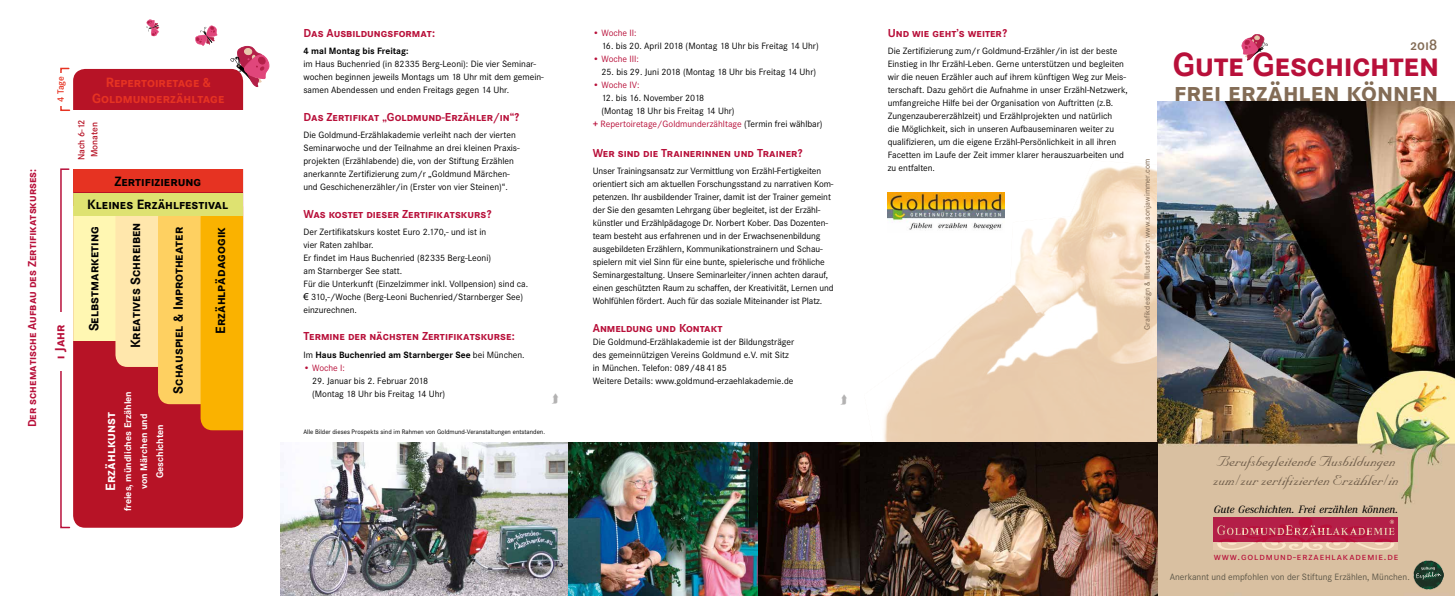
<style>
.page{position:relative;width:1455px;height:596px;background:#fff}
.page>*{position:absolute;margin:0;border:0;box-sizing:border-box;transform-origin:0 0}
.t1{font:700 34.9px "Corporate SSC";letter-spacing:-.01em;color:#b8103a}
.t2{font:700 28px "Corporate SSC";color:#836c56}
.t3{font:17px/18.7px "Nuptial Script";color:#6d5b48}
.t4{font:600 16px "Corporate SSC";color:#836c56}
.t5{font:700 14px "Corporate SSC";color:#000}
.t6{font:700 14px/16px "Corporate SSC";color:#e63322;text-align:center}
.t7{font:700 14px "Corporate SSC";color:#fff}
.t8{font:700 14px "Corporate SSC";color:#b8103a}
.t9{font:700 12px "Corporate SSC";color:#b8103a}
.t10{font:italic 500 11px "Corporate A";color:#000}
.t11{font:500 10.3px "Corporate SSC";letter-spacing:.085em;color:#b8103a}
.t12{font:700 10px/16px "Corporate S";color:#fff;text-align:center}
.t13{font:9.5px/13px "Corporate S";color:#000}
.t14{font:9.5px "Corporate S";color:#b8103a}
.t15{font:700 9.5px "Corporate S";color:#000}
.t16{font:9.5px "Corporate S";color:#5d5748}
.t17{font:600 9.5px/13px "Corporate S";color:#b71326}
.t18{font:600 9.5px "Corporate S";color:#e63322}
.t19{font:500 8px "Corporate S";letter-spacing:.01em;color:#836c56}
.t20{font:6.8px "Corporate S";color:#000}
.s1{font-family:"Arial"}
.s2{font-weight:400}
.s3{font-weight:700}
.s4{color:#000}
</style>
<div class="page">
<img style="left:281px;top:442px;width:477px;height:153px">
<svg style="left:884px;top:165px;width:273px;height:277px"></svg>
<img style="left:1157px;top:101px;width:297px;height:494px">
<img style="left:758px;top:442px;width:399px;height:153px">
<svg style="left:1241px;top:34px;width:26px;height:27px"></svg>
<img style="left:1413px;top:559px;width:30px;height:30px">
<div style="left:73px;top:69px;width:170px;height:458px;background:#b71326;border-radius:12px"></div>
<div style="left:73px;top:169px;width:170px;height:23px;background:#e63322"></div>
<div style="left:73px;top:206px;width:42px;height:135px;background:#fff7b2"></div>
<div style="left:115px;top:202px;width:54px;height:165px;background:#ffe7ac;border-radius:12px"></div>
<div style="left:158px;top:206px;width:54px;height:198px;background:#fed061;border-radius:12px"></div>
<div style="left:200px;top:215px;width:43px;height:215px;background:#fab200"></div>
<div style="left:73px;top:193px;width:170px;height:22px;background:#dee271"></div>
<div style="left:68px;top:111px;width:178px;height:58px;background:#fff"></div>
<svg style="left:60px;top:168px;width:11px;height:360px"></svg>
<svg style="left:60px;top:67px;width:11px;height:44px"></svg>
<div style="left:47px;top:312px;width:24px;height:58px;background:#fff"></div>
<div style="left:49px;top:73px;width:23px;height:32px;background:#fff"></div>
<svg style="left:230px;top:45px;width:39px;height:46px"></svg>
<svg style="left:195px;top:25px;width:22px;height:21px"></svg>
<svg style="left:146px;top:19px;width:14px;height:17px"></svg>
<div style="left:1213px;top:517px;width:184px;height:32px;background:#b41f48"></div>
<div style="left:1213px;top:542px;width:184px;height:7px;background:#e7c9ac"></div>
<svg style="left:1217px;top:518px;width:177px;height:31px"></svg>
<img style="left:887px;top:192px;width:117px;height:40px">
<p class="t9" style="left:25px;top:427px;width:260px;rotate:-90deg">Der schematische Aufbau des Zertifikatskurses:</p>
<p class="t18" style="left:55px;top:102px;width:27px;rotate:-90deg">4 Tage</p>
<h3 class="t8" style="left:52px;top:358px;width:36px;rotate:-90deg">1 Jahr</h3>
<h3 class="t6" style="left:92px;top:74px;width:134px">Repertoiretage &amp;<br>Goldmunderzähltage</h3>
<p class="t17" style="left:75px;top:160px;width:42px;rotate:-90deg">Nach 6-12<br>Monaten</p>
<h3 class="t5" style="left:114px;top:173px;width:88px">Zertifizierung</h3>
<h3 class="t5" style="left:87px;top:196px;width:142px">Kleines Erzählfestival</h3>
<h3 class="t5" style="left:86px;top:331px;width:106px;rotate:-90deg">Selbstmarketing</h3>
<h3 class="t5" style="left:127px;top:348px;width:127px;rotate:-90deg">Kreatives Schreiben</h3>
<h3 class="t5" style="left:170px;top:393px;width:168px;rotate:-90deg">Schauspiel &amp; Improtheater</h3>
<h3 class="t5" style="left:212px;top:333px;width:108px;rotate:-90deg">Erzählpädagogik</h3>
<p class="t12" style="left:120px;top:511px;width:122px;rotate:-90deg">freies, mündliches Erzählen von Märchen und<br>Geschichten</p>
<h3 class="t7" style="left:102px;top:490px;width:80px;rotate:-90deg">Erzählkunst</h3>
<p class="t9" style="left:303px;top:26px;width:133px">Das Ausbildungsformat:</p>
<p class="t15" style="left:303px;top:46px;width:107px">4 mal Montag bis Freitag:</p>
<p class="t13" style="left:303px;top:58px;width:242px">im Haus Buchenried (in 82335 Berg-Leoni): Die vier Seminar&shy;wochen beginnen jeweils Montags um 18 Uhr mit dem gemein&shy;samen Abendessen und enden Freitags gegen 14 Uhr.</p>
<p class="t9" style="left:303px;top:110px;width:217px">Das Zertifikat „Goldmund-Erzähler/in“?</p>
<p class="t13" style="left:303px;top:128px;width:218px">Die Goldmund-Erzählakademie verleiht nach der vierten Seminarwoche und der Teilnahme an drei kleinen Praxis&shy;projekten (Erzählabende) die, von der Stiftung Erzählen anerkannte Zertifizierung zum/r „Goldmund Märchen&shy;und Geschichenerzähler/in (Erster von vier Steinen)“.</p>
<p class="t9" style="left:303px;top:206px;width:189px">Was kostet dieser Zertifikatskurs?</p>
<p class="t13" style="left:303px;top:225px;width:226px">Der Zertifikatskurs kostet Euro 2.170,- und ist in<br>vier Raten zahlbar.<br>Er findet im Haus Buchenried (82335 Berg-Leoni)<br>am Starnberger See statt.<br>Für die Unterkunft (Einzelzimmer inkl. Vollpension) sind ca. <span class="s1">€</span> 310,-/Woche (Berg-Leoni Buchenried/Starnberger See) einzurechnen.</p>
<p class="t9" style="left:303px;top:329px;width:213px">Termine der nächsten Zertifikatskurse:</p>
<p class="t15" style="left:303px;top:349px;width:223px"><span class="s2">Im</span> Haus Buchenried am Starnberger See <span class="s2">bei München.</span></p>
<p class="t14" style="left:303px;top:362px;width:43px">• Woche I:</p>
<p class="t13" style="left:312px;top:374px;width:135px">29. Januar bis 2. Februar 2018 (Montag 18 Uhr bis Freitag 14 Uhr)</p>
<p class="t20" style="left:303px;top:427px;width:243px">Alle Bilder dieses Prospekts sind im Rahmen von Goldmund-Veranstaltungen entstanden.</p>
<p class="t14" style="left:592px;top:27px;width:45px">• Woche II:</p>
<p class="t13" style="left:601px;top:39px;width:219px">16. bis 20. April 2018 (Montag 18 Uhr bis Freitag 14 Uhr)</p>
<p class="t14" style="left:592px;top:53px;width:48px">• Woche III:</p>
<p class="t13" style="left:601px;top:65px;width:216px">25. bis 29. Juni 2018 (Montag 18 Uhr bis Freitag 14 Uhr)</p>
<p class="t14" style="left:592px;top:79px;width:48px">• Woche IV:</p>
<p class="t13" style="left:601px;top:91px;width:104px">12. bis 16. November 2018</p>
<p class="t13" style="left:601px;top:104px;width:135px">(Montag 18 Uhr bis Freitag 14 Uhr)</p>
<p class="t14" style="left:592px;top:118px;width:231px"><span class="s3">+</span> Repertoiretage/Goldmunderzähltage <span class="s4">(Termin frei wählbar)</span></p>
<p class="t9" style="left:592px;top:146px;width:211px">Wer sind die Trainerinnen und Trainer?</p>
<p class="t13" style="left:592px;top:164px;width:242px">Unser Trainingsansatz zur Vermittlung von Erzähl-Fertigkeiten orientiert sich am aktuellen Forschungsstand zu narrativen Kom&shy;petenzen. Ihr ausbildender Trainer, damit ist der Trainer gemeint der Sie den gesamten Lehrgang über begleitet, ist der Erzähl&shy;künstler und Erzählpädagoge Dr. Norbert Kober. Das Dozenten&shy;team besteht aus erfahrenen und in der Erwachsenenbildung ausgebildeten Erzählern, Kommunikationstrainern und Schau&shy;spielern mit viel Sinn für eine bunte, spielerische und fröhliche Seminargestaltung. Unsere Seminarleiter/innen achten darauf, einen geschützten Raum zu schaffen, der Kreativität, Lernen und Wohlfühlen fördert. Auch für das soziale Miteinander ist Platz.</p>
<p class="t9" style="left:592px;top:320px;width:131px">Anmeldung und Kontakt</p>
<p class="t13" style="left:592px;top:335px;width:203px">Die Goldmund-Erzählakademie ist der Bildungsträger des gemeinnützigen Vereins Goldmund e.V. mit Sitz in München. Telefon: 089/484185<br>Weitere Details: www.goldmund-erzaehlakademie.de</p>
<p class="t9" style="left:887px;top:26px;width:121px">Und wie geht’s weiter?</p>
<p class="t13" style="left:887px;top:45px;width:242px">Die Zertifizierung zum/r Goldmund-Erzähler/in ist der beste Einstieg in Ihr Erzähl-Leben. Gerne unterstützen und begleiten wir die neuen Erzähler auch auf ihrem künftigen Weg zur Meis&shy;terschaft. Dazu gehört die Aufnahme in unser Erzähl-Netzwerk, umfangreiche Hilfe bei der Organisation von Auftritten (z.B.<br>Zungenzaubererzählzeit) und Erzählprojekten und natürlich<br>die Möglichkeit, sich in unseren Aufbauseminaren weiter zu qualifizieren, um die eigene Erzähl-Persönlichkeit in all ihren Facetten im Laufe der Zeit immer klarer herauszuarbeiten und zu entfalten.</p>
<p class="t19" style="left:1142px;top:329px;width:172px;rotate:-90deg">Grafikdesign &amp; Illustration: www.sonjawimmer.com</p>
<h3 class="t4" style="left:1410px;top:35px;width:28px">2018</h3>
<h1 class="t1" style="left:1172px;top:44px;width:268px">Gute Geschichten</h1>
<h2 class="t2" style="left:1173px;top:76px;width:265px">frei erzählen können</h2>
<h3 class="t3" style="left:1213px;top:452px;width:187px">Berufsbegleitende Ausbildungen zum/zur zertifizierten Erzähler/in</h3>
<p class="t10" style="left:1213px;top:502px;width:186px">Gute Geschichten. Frei erzählen können.</p>
<p class="t11" style="left:1213px;top:550px;width:186px">www.goldmund-erzaehlakademie.de</p>
<p class="t16" style="left:1169px;top:571px;width:241px">Anerkannt und empfohlen von der Stiftung Erzählen, München.</p>
</div>
